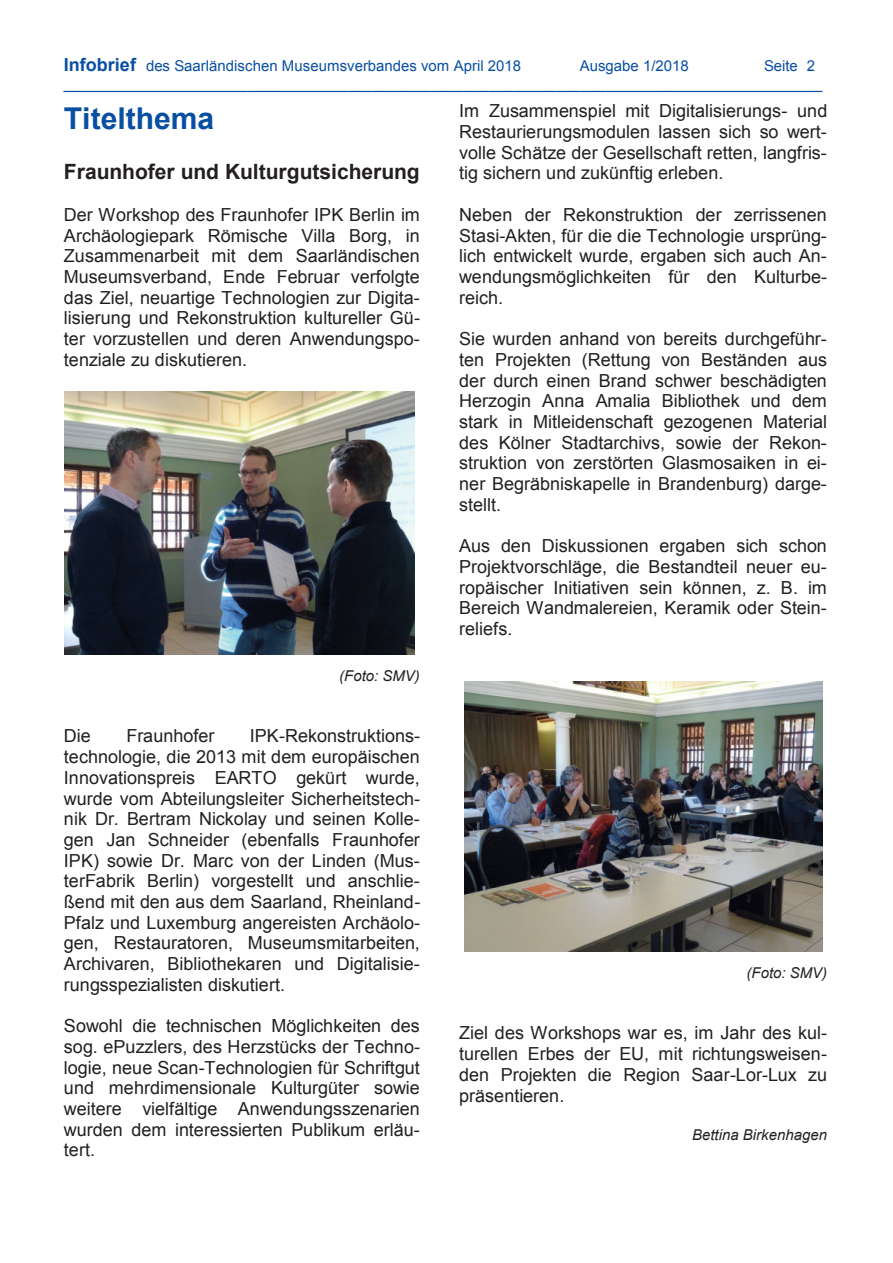
<style>
.page{position:relative;width:893px;height:1263px;background:#fff}
.page>*{position:absolute;margin:0;border:0;box-sizing:border-box;transform-origin:0 0}
.t1{font:700 30px "Arial";color:#084ea2}
.t2{font:700 21px "Arial";letter-spacing:-.005em;color:#231f20}
.t3{font:18px/20.7px "Arial";color:#231f20;text-align:justify}
.t4{font:18px "Arial";color:#000}
.t5{font:15px/18px "Arial";color:#084ea2}
.t6{font:italic 15px "Arial";color:#231f20}
.s1{font-weight:700;font-size:18px}
.s2{color:#000}
</style>
<div class="page">
<img style="left:65px;top:391px;width:350px;height:263px">
<img style="left:465px;top:681px;width:358px;height:270px">
<p class="t5" style="left:64px;top:58px;width:459px"><span class="s1">Infobrief</span> des Saarländischen Museumsverbandes vom April 2018</p>
<p class="t5" style="left:580px;top:58px;width:110px">Ausgabe 1/2018</p>
<p class="t5" style="left:64px;top:58px;width:760px;text-indent:700px">Seite 2 ___________________________________________________________________________________________</p>
<h1 class="t1" style="left:64px;top:107px;width:152px">Titelthema</h1>
<p class="t2" style="left:64px;top:164px;width:357px">Fraunhofer und Kulturgutsicherung</p>
<p class="t3" style="left:64px;top:206px;width:358px">Der Workshop des Fraunhofer IPK Berlin im Archäologiepark Römische Villa Borg, in Zusammenarbeit mit dem Saarländischen Museumsverband, Ende Februar verfolgte das Ziel, neuartige Technologien zur Digita&shy;lisierung und Rekonstruktion kultureller Gü&shy;ter vorzustellen und deren Anwendungspo&shy;tenziale zu diskutieren.</p>
<p class="t3" style="left:459px;top:102px;width:370px">Im Zusammenspiel mit Digitalisierungs- und Restaurierungsmodulen lassen sich so wert&shy;volle Schätze der Gesellschaft retten, langfris&shy;tig sichern und zukünftig erleben.</p>
<p class="t3" style="left:459px;top:206px;width:369px">Neben der Rekonstruktion der zerrissenen Stasi-Akten, für die die Technologie ursprüng&shy;lich entwickelt wurde, ergaben sich auch An&shy;wendungsmöglichkeiten für den Kulturbe&shy;reich.</p>
<p class="t3" style="left:459px;top:330px;width:369px">Sie wurden anhand von bereits durchgeführ&shy;ten Projekten (Rettung von Beständen aus der durch einen Brand schwer beschädigten Herzogin Anna Amalia Bibliothek und dem stark in Mitleidenschaft gezogenen Material des Kölner Stadtarchivs, sowie der Rekon&shy;struktion von zerstörten Glasmosaiken in ei&shy;ner Begräbniskapelle in Brandenburg) darge&shy;stellt.</p>
<p class="t3" style="left:459px;top:537px;width:369px">Aus den Diskussionen ergaben sich schon Projektvorschläge, die Bestandteil neuer eu&shy;ropäischer Initiativen sein können, z. B. im Bereich Wandmalereien, Keramik oder Stein&shy;reliefs.</p>
<p class="t6" style="left:339px;top:670px;width:82px">(Foto: SMV)</p>
<p class="t3" style="left:64px;top:727px;width:28px">Die</p>
<p class="t3" style="left:126px;top:727px;width:90px">Fraunhofer</p>
<p class="t3" style="left:64px;top:727px;width:358px;text-align:right">IPK-Rekonstruktions-<br>technologie, die 2013 mit dem <span class="s2">europäischen</span></p>
<p class="t3" style="left:64px;top:789px;width:358px">wurde vom Abteilungsleiter Sicherheitstech&shy;nik Dr. Bertram Nickolay und seinen Kolle-</p>
<p class="t3" style="left:64px;top:851px;width:358px">IPK) sowie Dr. Marc von der Linden (Mus&shy;terFabrik Berlin) vorgestellt und anschlie&shy;ßend mit den aus dem Saarland, Rheinland-Pfalz und Luxemburg angereisten Archäolo-</p>
<p class="t3" style="left:64px;top:955px;width:357px">Archivaren, Bibliothekaren und Digitalisie&shy;rungsspezialisten diskutiert.</p>
<p class="t3" style="left:64px;top:1017px;width:358px">Sowohl die technischen Möglichkeiten des sog. ePuzzlers, des Herzstücks der Techno&shy;logie, neue Scan-Technologien für Schriftgut und mehrdimensionale Kulturgüter sowie weitere vielfältige Anwendungsszenarien wurden dem interessierten Publikum erläu&shy;tert.</p>
<p class="t4" style="left:65px;top:771px;width:358px">Innovationspreis EARTO gekürt wurde,</p>
<p class="t4" style="left:65px;top:833px;width:358px">gen Jan Schneider (ebenfalls Fraunhofer</p>
<p class="t4" style="left:65px;top:937px;width:358px">gen, Restauratoren, Museumsmitarbeiten,</p>
<p class="t6" style="left:747px;top:967px;width:82px">(Foto: SMV)</p>
<p class="t3" style="left:459px;top:1024px;width:370px">Ziel des Workshops war es, im Jahr des kul&shy;turellen Erbes der EU, mit richtungsweisen&shy;den Projekten die Region Saar-Lor-Lux zu präsentieren.</p>
<p class="t6" style="left:692px;top:1129px;width:136px">Bettina Birkenhagen</p>
</div>
